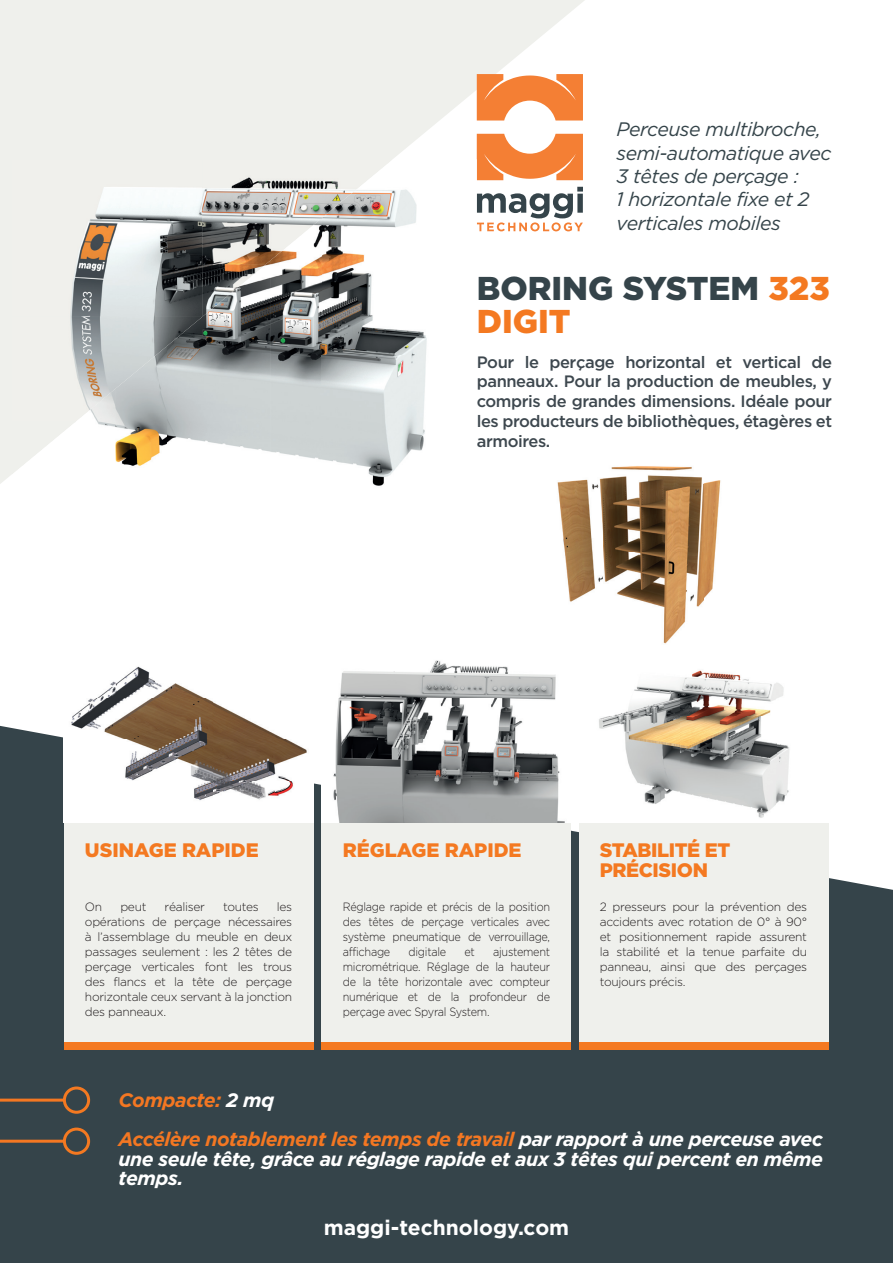
<style>
.page{position:relative;width:893px;height:1263px;background:#fff}
.page>*{position:absolute;margin:0;border:0;box-sizing:border-box;transform-origin:0 0}
.t1{font:900 33px/33px "Gotham";color:#35444a}
.t2{font:700 21px "Gotham";color:#fff}
.t3{font:italic 19.5px/23.4px "Gotham";letter-spacing:-.025em;color:#35444a}
.t4{font:italic 700 19.5px/39px "Gotham";letter-spacing:-.025em;color:#f47722}
.t5{font:italic 700 19.5px/19.5px "Gotham";letter-spacing:-.025em;color:#fff}
.t6{font:900 19.5px/19.5px "Gotham";letter-spacing:-.01em;color:#f47921}
.t7{font:500 16.5px/19.8px "Gotham";letter-spacing:-.025em;color:#3d474e;text-align:justify}
.t8{font:300 12px/15px "Gotham";letter-spacing:-.025em;color:#231f20;text-align:justify}
.t9{font:300 12px/15px "Gotham";letter-spacing:-.025em;color:#231f20;text-align:justify;scale:.91 1}
.s1{color:#f47921}
.s2{color:#fff}
</style>
<div class="page">
<svg style="left:0;top:0;width:585px;height:484px;fill:#eff0ec"></svg>
<div style="left:0;top:726px;width:893px;height:537px;background:#35444a"></div>
<svg style="left:477px;top:187px;width:106px;height:44px"></svg>
<svg style="left:477px;top:134px;width:106px;height:46px"></svg>
<svg style="left:477px;top:74px;width:106px;height:46px"></svg>
<div style="left:64px;top:822px;width:249px;height:224px;background:#eff0ec"></div>
<div style="left:322px;top:822px;width:249px;height:224px;background:#eff0ec"></div>
<div style="left:579px;top:822px;width:250px;height:224px;background:#eff0ec"></div>
<img style="left:64px;top:666px;width:249px;height:156px">
<img style="left:322px;top:660px;width:249px;height:162px">
<div style="left:579px;top:657px;width:250px;height:165px;background:#fff"></div>
<img style="left:599px;top:670px;width:191px;height:148px">
<div style="left:64px;top:1043px;width:249px;height:7px;background:#f47921"></div>
<div style="left:322px;top:1043px;width:249px;height:7px;background:#f47921"></div>
<div style="left:579px;top:1043px;width:250px;height:7px;background:#f47921"></div>
<hr style="left:0;top:1098px;width:64px;height:3px;background:#f47722">
<div style="left:63px;top:1086px;width:27px;height:28px;border:3px solid #f47921;border-radius:50%"></div>
<hr style="left:0;top:1140px;width:64px;height:3px;background:#f47722">
<div style="left:63px;top:1127px;width:27px;height:28px;border:3px solid #f47921;border-radius:50%"></div>
<img style="left:322px;top:159px;width:155px;height:327px">
<img style="left:270px;top:264px;width:52px;height:220px">
<img style="left:167px;top:264px;width:103px;height:220px">
<img style="left:115px;top:356px;width:52px;height:128px">
<img style="left:64px;top:422px;width:51px;height:62px">
<img style="left:12px;top:474px;width:52px;height:10px">
<img style="left:12px;top:159px;width:190px;height:158px">
<img style="left:202px;top:159px;width:143px;height:105px">
<img style="left:345px;top:159px;width:48px;height:40px">
<img style="left:202px;top:264px;width:64px;height:53px">
<img style="left:12px;top:317px;width:143px;height:105px">
<img style="left:155px;top:317px;width:48px;height:39px">
<img style="left:12px;top:422px;width:63px;height:52px">
<img style="left:503px;top:452px;width:218px;height:192px">
<h3 class="t3" style="left:617px;top:118px;width:216px">Perceuse multibroche, semi-automatique avec<br>3 têtes de perçage :<br>1 horizontale fixe et 2 verticales mobiles</h3>
<h1 class="t1" style="left:477px;top:271px;width:355px">BORING SYSTEM <span class="s1">323<br>DIGIT</span></h1>
<h3 class="t7" style="left:477px;top:351px;width:357px">Pour le perçage horizontal et vertical de panneaux. Pour la production de meubles, y compris de grandes dimensions. Idéale pour les producteurs de bibliothèques, étagères et armoires.</h3>
<h3 class="t6" style="left:85px;top:840px;width:175px">USINAGE RAPIDE</h3>
<p class="t8" style="left:85px;top:899px;width:209px;text-indent:192px">les opérations de perçage nécessaires à l’assemblage du meuble en deux passages seulement : les 2 têtes de perçage verticales font les trous des flancs et la tête de perçage horizontale ceux servant à la jonction des panneaux.</p>
<p class="t8" style="left:85px;top:899px;width:19px">On</p>
<p class="t8" style="left:120px;top:899px;width:28px">peut</p>
<p class="t8" style="left:165px;top:899px;width:42px">réaliser</p>
<p class="t8" style="left:223px;top:899px;width:37px">toutes</p>
<h3 class="t6" style="left:343px;top:840px;width:180px">RÉGLAGE RAPIDE</h3>
<p class="t9" style="left:343px;top:899px;width:229px">Réglage rapide et précis de la position des têtes de perçage verticales avec système pneumatique de verrouillage, affichage</p>
<p class="t9" style="left:409px;top:944px;width:43px">digitale</p>
<p class="t9" style="left:464px;top:944px;width:13px">et</p>
<p class="t9" style="left:343px;top:944px;width:229px;text-indent:150px">ajustement micrométrique. Réglage de la hauteur de la tête horizontale avec compteur numérique et de la profondeur de perçage avec Spyral System.</p>
<h3 class="t6" style="left:600px;top:840px;width:132px">STABILITÉ ET<br>PRÉCISION</h3>
<p class="t8" style="left:600px;top:899px;width:209px">2 presseurs pour la prévention des accidents avec rotation de 0° à 90° et positionnement rapide assurent la stabilité et la tenue parfaite du panneau, ainsi que des perçages toujours précis.</p>
<h3 class="t4" style="left:119px;top:1081px;width:706px">Compacte: <span class="s2">2 mq<br></span>Accélère notablement les temps de travail <span class="s2">par rapport à une perceuse avec</span></h3>
<h3 class="t5" style="left:119px;top:1149px;width:706px">une seule tête, grâce au réglage rapide et aux 3 têtes qui percent en même temps.</h3>
<h2 class="t2" style="left:324px;top:1215px;width:247px">maggi-technology.com</h2>
</div>
